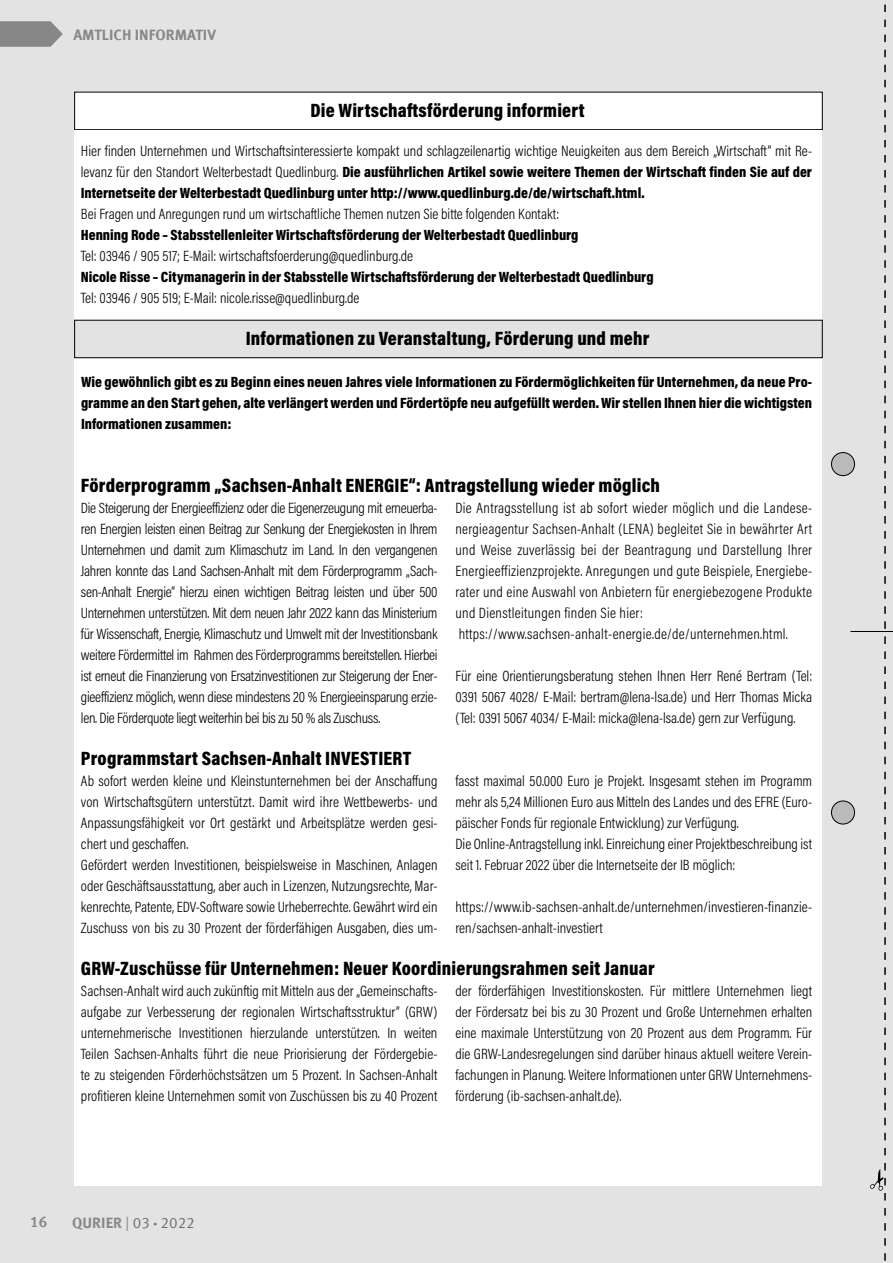
<style>
.page{position:relative;width:893px;height:1263px;background:#e3e3e3}
.page>*{position:absolute;margin:0;border:0;box-sizing:border-box;transform-origin:0 0}
.t1{font:900 19.5px "Acumin Pro Cond";letter-spacing:.01em;color:#000}
.t2{font:300 15px/21px "Acumin Pro Cond";color:#000;text-align:justify}
.t3{font:900 15px/21px "Acumin Pro Cond";color:#000;text-align:justify}
.t4{font:300 15px/21px "Acumin Pro Cond";letter-spacing:.02em;color:#000}
.t5{font:700 15px "Meta Offc Pro";color:#878787}
.s1{font-weight:900}
.s2{font-family:"Meta Offc Pro Norm";font-weight:400}
.s3{font-family:"Meta Offc Pro Norm";font-weight:400;color:#706f6f}
.s4{font-family:"Myriad Pro";font-weight:300;color:#706f6f}
</style>
<div class="page">
<hr style="left:850px;top:631px;width:43px;height:1px;background:#000">
<div style="left:831px;top:453px;width:23px;height:23px;background:#bababa;border-radius:50%"></div>
<div style="left:831px;top:452px;width:24px;height:24px;border:1px solid #000;border-radius:50%"></div>
<div style="left:831px;top:801px;width:23px;height:23px;background:#bababa;border-radius:50%"></div>
<div style="left:831px;top:801px;width:24px;height:23px;border:1px solid #000;border-radius:50%"></div>
<svg style="left:870px;top:0;width:16px;height:1263px;background:#d7d7d7"></svg>
<svg style="left:0;top:21px;width:63px;height:26px;background:#919191"></svg>
<div style="left:75px;top:92px;width:747px;height:38px;background:#fff"></div>
<div style="left:74px;top:92px;width:749px;height:38px;border:1px solid #000"></div>
<div style="left:74px;top:130px;width:748px;height:1055px;background:#fff"></div>
<div style="left:75px;top:320px;width:747px;height:38px;background:#e3e3e3"></div>
<div style="left:74px;top:320px;width:749px;height:38px;border:1px solid #000"></div>
<p class="t5" style="left:73px;top:23px;width:144px">AMTLICH INFORMATIV</p>
<h1 class="t1" style="left:310px;top:98px;width:276px">Die Wirtschaftsförderung informiert</h1>
<p class="t2" style="left:81px;top:140px;width:733px">Hier finden Unternehmen und Wirtschaftsinteressierte kompakt und schlagzeilenartig wichtige Neuigkeiten aus dem Bereich „Wirtschaft“ mit Re&shy;levanz für den Standort Welterbestadt Quedlinburg. <span class="s1">Die ausführlichen Artikel sowie weitere Themen der Wirtschaft finden Sie auf der Internetseite der Welterbestadt Quedlinburg unter http://www.quedlinburg.de/de/wirtschaft.html.</span></p>
<p class="t2" style="left:81px;top:203px;width:480px">Bei Fragen und Anregungen rund um wirtschaftliche Themen nutzen Sie bitte folgenden Kontakt:</p>
<p class="t3" style="left:81px;top:224px;width:499px">Henning Rode – Stabsstellenleiter Wirtschaftsförderung der Welterbestadt Quedlinburg</p>
<p class="t2" style="left:81px;top:245px;width:334px">Tel: 03946 / 905 517; E-Mail: wirtschaftsfoerderung@quedlinburg.de</p>
<p class="t3" style="left:81px;top:266px;width:574px">Nicole Risse – Citymanagerin in der Stabsstelle Wirtschaftsförderung der Welterbestadt Quedlinburg</p>
<p class="t2" style="left:81px;top:287px;width:280px">Tel: 03946 / 905 519; E-Mail: nicole.risse@quedlinburg.de</p>
<h1 class="t1" style="left:246px;top:326px;width:405px">Informationen zu Veranstaltung, Förderung und mehr</h1>
<p class="t3" style="left:81px;top:371px;width:733px">Wie gewöhnlich gibt es zu Beginn eines neuen Jahres viele Informationen zu Fördermöglichkeiten für Unternehmen, da neue Pro&shy;gramme an den Start gehen, alte verlängert werden und Fördertöpfe neu aufgefüllt werden. Wir stellen Ihnen hier die wichtigsten Informationen zusammen:</p>
<h1 class="t1" style="left:81px;top:473px;width:581px">Förderprogramm „Sachsen-Anhalt ENERGIE“: Antragstellung wieder möglich</h1>
<p class="t2" style="left:81px;top:497px;width:358px">Die Steigerung der Energieeffizienz oder die Eigenerzeugung mit erneuerba&shy;ren Energien leisten einen Beitrag zur Senkung der Energiekosten in Ihrem Unternehmen und damit zum Klimaschutz im Land. In den vergangenen Jahren konnte das Land Sachsen-Anhalt mit dem Förderprogramm „Sach&shy;sen-Anhalt Energie“ hierzu einen wichtigen Beitrag leisten und über 500<br>Unternehmen unterstützen. Mit dem neuen Jahr 2022 kann das Ministerium für Wissenschaft, Energie, Klimaschutz und Umwelt mit der Investitionsbank weitere Fördermittel im Rahmen des Förderprogramms bereitstellen. Hierbei ist erneut die Finanzierung von Ersatzinvestitionen zur Steigerung der Ener&shy;gieeffizienz möglich, wenn diese mindestens 20 % Energieeinsparung erzie&shy;len. Die Förderquote liegt weiterhin bei bis zu 50 % als Zuschuss.</p>
<p class="t4" style="left:455px;top:497px;width:358px">Die Antragsstellung ist ab sofort wieder möglich und die Landese&shy;nergieagentur Sachsen-Anhalt (LENA) begleitet Sie in bewährter Art und Weise zuverlässig bei der Beantragung und Darstellung Ihrer Energieeffizienzprojekte. Anregungen und gute Beispiele, Energiebe&shy;rater und eine Auswahl von Anbietern für energiebezogene Produkte und Dienstleitungen finden Sie hier: https://www.sachsen-anhalt-energie.de/de/unternehmen.html.</p>
<p class="t2" style="left:455px;top:665px;width:358px">Für eine Orientierungsberatung stehen Ihnen Herr René Bertram (Tel:<br>0391 5067 4028/ E-Mail: bertram@lena-lsa.de) und Herr Thomas Micka (Tel: 0391 5067 4034/ E-Mail: micka@lena-lsa.de) gern zur Verfügung.</p>
<h1 class="t1" style="left:81px;top:746px;width:332px">Programmstart Sachsen-Anhalt INVESTIERT</h1>
<p class="t2" style="left:81px;top:770px;width:358px;text-align:left">Ab sofort werden kleine und Kleinstunternehmen bei der Anschaffung von Wirtschaftsgütern unterstützt. Damit wird ihre Wettbewerbs- und Anpassungsfähigkeit vor Ort gestärkt und Arbeitsplätze werden gesi&shy;chert und geschaffen.<br>Gefördert werden Investitionen, beispielsweise in Maschinen, Anlagen oder Geschäftsausstattung, aber auch in Lizenzen, Nutzungsrechte, Mar&shy;kenrechte, Patente, EDV-Software sowie Urheberrechte. Gewährt wird ein Zuschuss von bis zu 30 Prozent der förderfähigen Ausgaben, dies um-</p>
<p class="t2" style="left:455px;top:770px;width:358px;text-align:left">fasst maximal 50.000 Euro je Projekt. Insgesamt stehen im Programm mehr als 5,24 Millionen Euro aus Mitteln des Landes und des EFRE (Euro&shy;päischer Fonds für regionale Entwicklung) zur Verfügung.<br>Die Online-Antragstellung inkl. Einreichung einer Projektbeschreibung ist seit 1. Februar 2022 über die Internetseite der IB möglich:</p>
<p class="t2" style="left:455px;top:896px;width:358px">https://www.ib-sachsen-anhalt.de/unternehmen/investieren-finanzie&shy;ren/sachsen-anhalt-investiert</p>
<h1 class="t1" style="left:81px;top:956px;width:575px">GRW-Zuschüsse für Unternehmen: Neuer Koordinierungsrahmen seit Januar</h1>
<p class="t2" style="left:81px;top:980px;width:358px">Sachsen-Anhalt wird auch zukünftig mit Mitteln aus der „Gemeinschafts&shy;aufgabe zur Verbesserung der regionalen Wirtschaftsstruktur“ (GRW) unternehmerische Investitionen hierzulande unterstützen. In weiten Teilen Sachsen-Anhalts führt die neue Priorisierung der Fördergebie&shy;te zu steigenden Förderhöchstsätzen um 5 Prozent. In Sachsen-Anhalt profitieren kleine Unternehmen somit von Zuschüssen bis zu 40 Prozent</p>
<p class="t2" style="left:455px;top:980px;width:358px">der förderfähigen Investitionskosten. Für mittlere Unternehmen liegt der Fördersatz bei bis zu 30 Prozent und Große Unternehmen erhalten eine maximale Unterstützung von 20 Prozent aus dem Programm. Für die GRW-Landesregelungen sind darüber hinaus aktuell weitere Verein&shy;fachungen in Planung. Weitere Informationen unter GRW Unternehmens&shy;förderung (ib-sachsen-anhalt.de).</p>
<p class="t5" style="left:30px;top:1210px;width:19px">16</p>
<p class="t5" style="left:72px;top:1211px;width:124px">QURIER <span class="s2">|</span> <span class="s3">03</span> <span class="s4">•</span> <span class="s3">2022</span></p>
</div>
